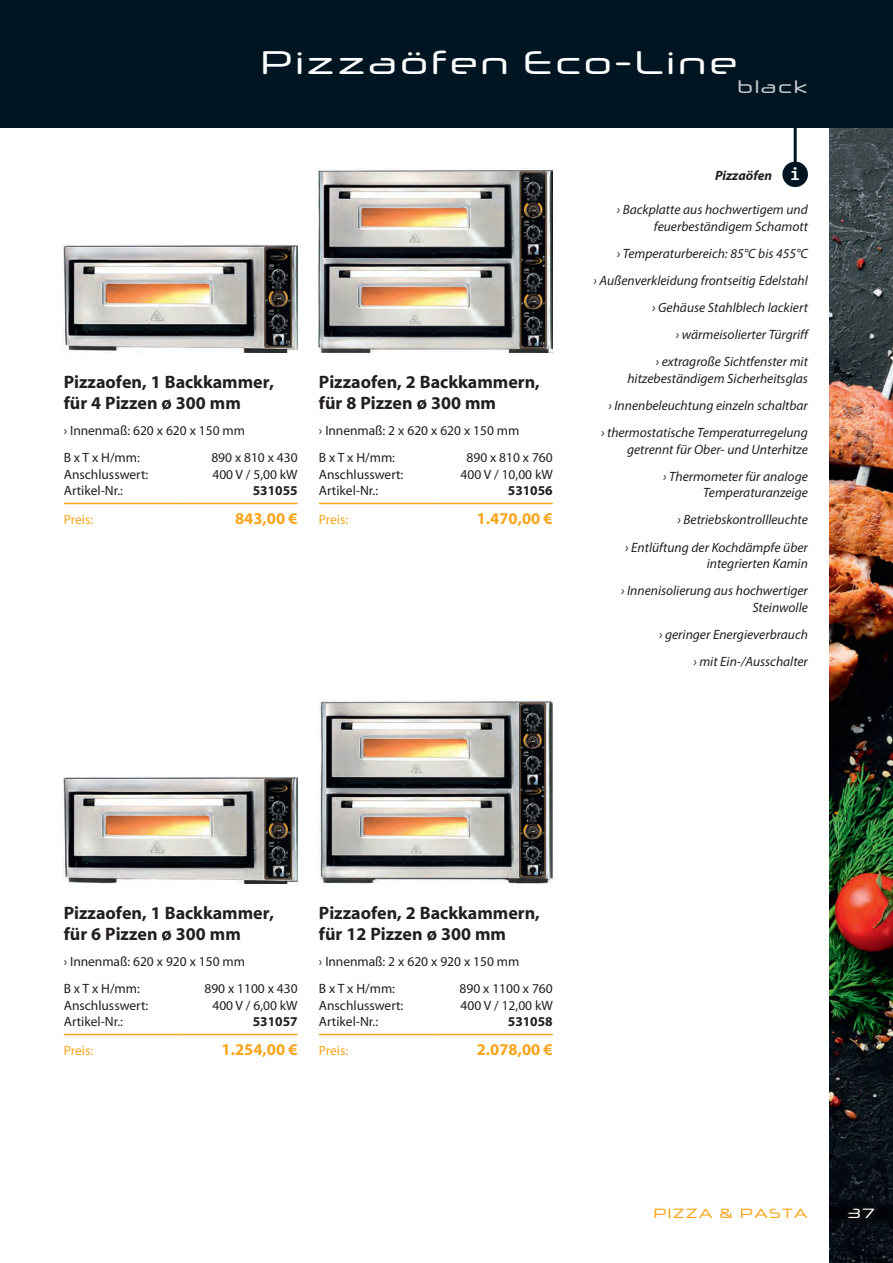
<style>
.page{position:relative;width:893px;height:1263px;background:#fff}
.page>*{position:absolute;margin:0;border:0;box-sizing:border-box;transform-origin:0 0}
.t1{font:33px "Neuropol X Rg";letter-spacing:.05em;color:#fff}
.t2{font:700 18px/21px "Myriad";color:#231f20}
.t3{font:18px "Neuropol X Rg";letter-spacing:.05em;color:#c5c8ca}
.t4{font:700 18px "Consolas";color:#fff}
.t5{font:700 16.5px "Myriad Pro";color:#f9a51b}
.t6{font:italic 13.5px/27.2px "Myriad Pro";color:#231f20;text-align:right}
.t7{font:13.5px/26.5px "Myriad";color:#231f20}
.t8{font:700 13.5px "Myriad";color:#231f20}
.t9{font:13.5px "Myriad";letter-spacing:-.005em;color:#f9a51b}
.t10{font:13.5px "Neuropol X Rg";letter-spacing:.05em;color:#f9a51b}
.t11{font:italic 700 13.5px "Myriad Pro";color:#231f20}
.t12{font:13.5px "Neuropol X Rg";color:#fff}
</style>
<div class="page">
<img style="left:829px;top:128px;width:64px;height:1135px">
<div style="left:0;top:0;width:893px;height:128px;background:#001522"></div>
<div style="left:844px;top:1205px;width:34px;height:17px;background:#0c0c10"></div>
<hr style="left:64px;top:503px;width:117px;height:1px;background:#f9a51b">
<hr style="left:181px;top:503px;width:117px;height:1px;background:#f9a51b">
<hr style="left:64px;top:1034px;width:117px;height:1px;background:#f9a51b">
<hr style="left:181px;top:1034px;width:117px;height:1px;background:#f9a51b">
<hr style="left:319px;top:503px;width:117px;height:1px;background:#f9a51b">
<hr style="left:436px;top:503px;width:117px;height:1px;background:#f9a51b">
<hr style="left:319px;top:1034px;width:117px;height:1px;background:#f9a51b">
<hr style="left:436px;top:1034px;width:117px;height:1px;background:#f9a51b">
<img style="left:64px;top:245px;width:234px;height:108px">
<img style="left:64px;top:776px;width:234px;height:108px">
<img style="left:319px;top:168px;width:234px;height:185px">
<img style="left:319px;top:701px;width:234px;height:183px">
<hr style="left:794px;top:102px;width:3px;height:62px;background:#001522">
<div style="left:782px;top:162px;width:26px;height:25px;background:#001522;border-radius:50%"></div>
<h1 class="t1" style="left:260px;top:36px;width:479px">Pizzaöfen Eco-Line</h1>
<h2 class="t2" style="left:64px;top:372px;width:212px">Pizzaofen, 1 Backkammer, für 4 Pizzen ø 300 mm</h2>
<p class="t7" style="left:64px;top:418px;width:183px">› Innenmaß: 620 x 620 x 150 mm<br>B x T x H/mm:</p>
<p class="t7" style="left:211px;top:445px;width:88px">890 x 810 x 430</p>
<p class="t7" style="left:64px;top:461px;width:86px">Anschlusswert:</p>
<p class="t7" style="left:212px;top:461px;width:87px">400 V / 5,00 kW</p>
<p class="t7" style="left:64px;top:478px;width:61px">Artikel-Nr.:</p>
<p class="t8" style="left:253px;top:484px;width:46px">531055</p>
<p class="t9" style="left:64px;top:513px;width:31px">Preis:</p>
<p class="t5" style="left:235px;top:508px;width:64px">843,00 €</p>
<h2 class="t2" style="left:319px;top:372px;width:223px">Pizzaofen, 2 Backkammern, für 8 Pizzen ø 300 mm</h2>
<p class="t7" style="left:319px;top:418px;width:202px">› Innenmaß: 2 x 620 x 620 x 150 mm<br>B x T x H/mm:</p>
<p class="t7" style="left:466px;top:445px;width:88px">890 x 810 x 760</p>
<p class="t7" style="left:319px;top:461px;width:86px">Anschlusswert:</p>
<p class="t7" style="left:461px;top:461px;width:94px">400 V / 10,00 kW</p>
<p class="t7" style="left:319px;top:478px;width:61px">Artikel-Nr.:</p>
<p class="t8" style="left:508px;top:484px;width:46px">531056</p>
<p class="t9" style="left:319px;top:513px;width:31px">Preis:</p>
<p class="t5" style="left:477px;top:508px;width:78px">1.470,00 €</p>
<h2 class="t3" style="left:737px;top:71px;width:72px">black</h2>
<h2 class="t4" style="left:790px;top:162px;width:11px">i</h2>
<p class="t6" style="left:617px;top:201px;width:193px;line-height:16.5px">› Backplatte aus hochwertigem und feuerbeständigem Schamott</p>
<p class="t6" style="left:593px;top:240px;width:216px">› Temperaturbereich: 85°C bis 455°C<br>› Außenverkleidung frontseitig Edelstahl › Gehäuse Stahlblech lackiert<br>› wärmeisolierter Türgriff<br>› extragroße Sichtfenster mit</p>
<p class="t6" style="left:601px;top:365px;width:208px">hitzebeständigem Sicherheitsglas<br>› Innenbeleuchtung einzeln schaltbar<br>› thermostatische Temperaturregelung</p>
<p class="t6" style="left:627px;top:435px;width:182px">getrennt für Ober- und Unterhitze › Thermometer für analoge</p>
<p class="t6" style="left:625px;top:479px;width:184px">Temperaturanzeige<br>› Betriebskontrollleuchte<br>› Entlüftung der Kochdämpfe über</p>
<p class="t6" style="left:621px;top:550px;width:188px">integrierten Kamin<br>› Innenisolierung aus hochwertiger</p>
<p class="t6" style="left:659px;top:593px;width:150px">Steinwolle<br>› geringer Energieverbrauch › mit Ein-/Ausschalter</p>
<p class="t11" style="left:715px;top:167px;width:59px">Pizzaöfen</p>
<h2 class="t2" style="left:64px;top:903px;width:212px">Pizzaofen, 1 Backkammer, für 6 Pizzen ø 300 mm</h2>
<p class="t7" style="left:64px;top:949px;width:183px">› Innenmaß: 620 x 920 x 150 mm<br>B x T x H/mm:</p>
<p class="t7" style="left:204px;top:976px;width:95px">890 x 1100 x 430</p>
<p class="t7" style="left:64px;top:992px;width:86px">Anschlusswert:</p>
<p class="t7" style="left:212px;top:992px;width:87px">400 V / 6,00 kW</p>
<p class="t7" style="left:64px;top:1009px;width:61px">Artikel-Nr.:</p>
<p class="t8" style="left:253px;top:1014px;width:46px">531057</p>
<p class="t9" style="left:64px;top:1044px;width:31px">Preis:</p>
<p class="t5" style="left:222px;top:1039px;width:78px">1.254,00 €</p>
<h2 class="t2" style="left:319px;top:903px;width:223px">Pizzaofen, 2 Backkammern, für 12 Pizzen ø 300 mm</h2>
<p class="t7" style="left:319px;top:949px;width:202px">› Innenmaß: 2 x 620 x 920 x 150 mm<br>B x T x H/mm:</p>
<p class="t7" style="left:460px;top:976px;width:95px">890 x 1100 x 760</p>
<p class="t7" style="left:319px;top:992px;width:86px">Anschlusswert:</p>
<p class="t7" style="left:461px;top:992px;width:94px">400 V / 12,00 kW</p>
<p class="t7" style="left:319px;top:1009px;width:61px">Artikel-Nr.:</p>
<p class="t8" style="left:508px;top:1014px;width:46px">531058</p>
<p class="t9" style="left:319px;top:1044px;width:31px">Preis:</p>
<p class="t5" style="left:477px;top:1039px;width:78px">2.078,00 €</p>
<p class="t10" style="left:653px;top:1202px;width:156px">PIZZA &amp; PASTA</p>
<p class="t12" style="left:847px;top:1202px;width:29px">37</p>
</div>
